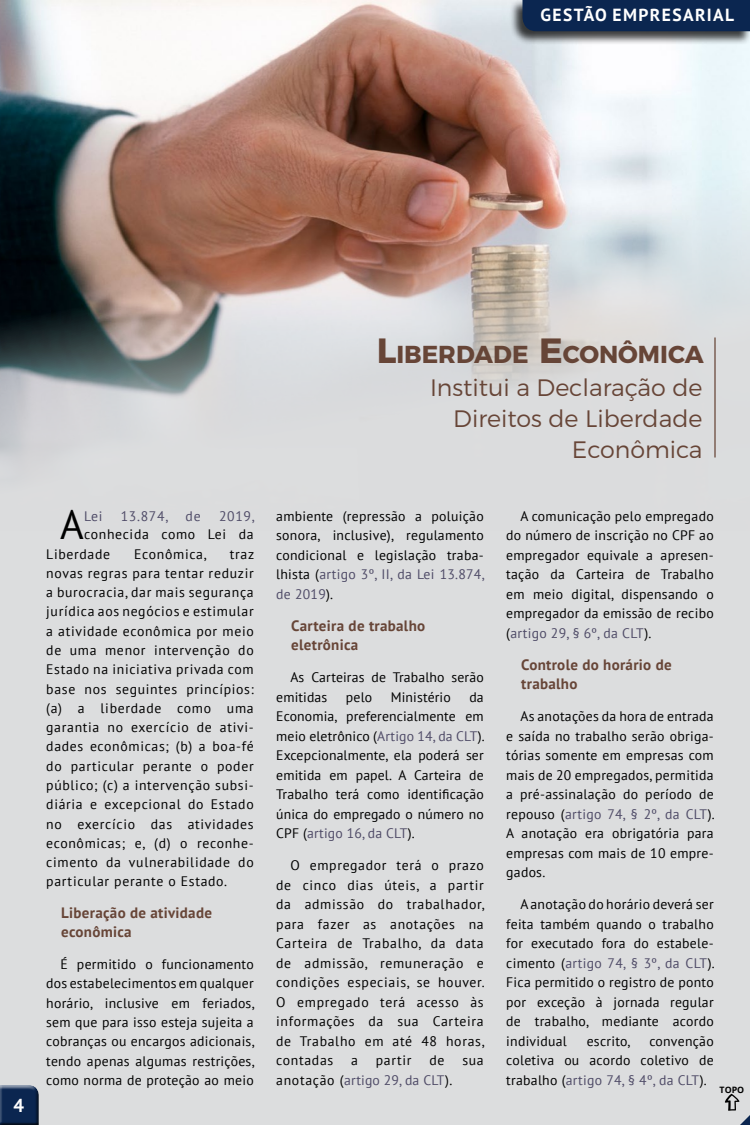
<style>
.page{position:relative;width:750px;height:1125px;background:#dcddde}
.page>*{position:absolute;margin:0;border:0;box-sizing:border-box;transform-origin:0 0}
.t1{font:40.5px "PT Sans";color:#000}
.t2{font:700 24.5px "Montserrat";color:#674537}
.t3{font:300 23.75px/31.2px "Montserrat";color:#674537;text-align:right}
.t4{font:700 18.75px "PT Sans";color:#fff}
.t5{font:700 17.5px "PT Sans";letter-spacing:.08em;color:#fff}
.t6{font:700 15px/19.5px "PT Sans";letter-spacing:.02em;color:#674537}
.t7{font:13.75px/19.5px "PT Sans";letter-spacing:.02em;color:#000;text-align:justify}
.t8{font:13.75px/19.2px "PT Sans";letter-spacing:.05em;color:#000}
.t9{font:13.75px "PT Sans";letter-spacing:.025em;color:#4f4b67}
.t10{font:13.75px "PT Sans";letter-spacing:.05em;color:#4f4b67}
.t11{font:700 8.75px "Open Sans";color:#000}
.s1{font-size:35px}
.s2{color:#664537}
.s3{font-size:35px;color:#664537}
.s4{color:#4f4b67}
.s5{color:#000}
</style>
<div class="page">
<img style="left:0;top:0;width:750px;height:462px">
<div style="left:510px;top:0;width:240px;height:45px;background:#000;opacity:.75"></div>
<div style="left:522px;top:0;width:228px;height:31px;background:#0b2650"></div>
<svg style="left:725px;top:1094px;width:25px;height:31px"></svg>
<div style="left:0;top:1081px;width:41px;height:44px;background:#fff;opacity:.75"></div>
<div style="left:0;top:1087px;width:43px;height:38px;background:#000;opacity:.75"></div>
<hr style="left:714px;top:338px;width:2px;height:120px;background:#674537">
<p class="t5" style="left:541px;top:3px;width:195px">GESTÃO EMPRESARIAL</p>
<h3 class="t4" style="left:13px;top:1093px;width:12px">4</h3>
<h1 class="t1" style="left:60px;top:499px;width:25px">A</h1>
<p class="t10" style="left:84px;top:507px;width:20px">Lei</p>
<p class="t10" style="left:121px;top:507px;width:49px">13.874,</p>
<p class="t10" style="left:186px;top:507px;width:17px">de</p>
<p class="t10" style="left:219px;top:507px;width:37px">2019,</p>
<p class="t8" style="left:46px;top:525px;width:209px;text-indent:38px">conhecida como Lei da<br>Liberdade</p>
<p class="t8" style="left:134px;top:544px;width:74px">Econômica,</p>
<p class="t7" style="left:46px;top:544px;width:209px;text-indent:184px">traz novas regras para tentar reduzir a burocracia, dar mais segurança jurídica aos negócios e estimular a atividade econômica por meio de uma menor intervenção do Estado na iniciativa privada com base nos seguintes princípios: (a) a liberdade como uma garantia no exercício de ativi&shy;dades econômicas; (b) a boa-fé do particular perante o poder público; (c) a intervenção subsi&shy;diária e excepcional do Estado no exercício das atividades econômicas; e, (d) o reconhe&shy;cimento da vulnerabilidade do particular perante o Estado.</p>
<p class="t6" style="left:61px;top:903px;width:152px">Liberação de atividade econômica</p>
<p class="t7" style="left:46px;top:954px;width:210px;text-indent:14px">É permitido o funcionamento dos estabelecimentos em qualquer horário, inclusive em feriados, sem que para isso esteja sujeita a cobranças ou encargos adicionais, tendo apenas algumas restrições, como norma de proteção ao meio</p>
<h2 class="t2" style="left:377px;top:334px;width:329px"><span class="s1">L</span>IBE<span class="s2">RDADE</span> <span class="s3">E</span><span class="s2">CON</span>ÔMICA</h2>
<h3 class="t3" style="left:430px;top:371px;width:274px">Institui a Declaração de<br>Direitos de Liberdade<br>Econômica</h3>
<p class="t7" style="left:276px;top:506px;width:210px">ambiente (repressão a poluição sonora, inclusive), regulamento condicional e legislação traba&shy;lhista (<span class="s4">artigo 3º, II, da Lei 13.874, de 2019</span>).</p>
<p class="t6" style="left:291px;top:616px;width:135px">Carteira de trabalho eletrônica</p>
<p class="t7" style="left:276px;top:667px;width:209px;text-indent:14px">As Carteiras de Trabalho serão emitidas</p>
<p class="t7" style="left:346px;top:687px;width:28px">pelo</p>
<p class="t7" style="left:391px;top:687px;width:62px">Ministério</p>
<p class="t7" style="left:276px;top:687px;width:210px;text-indent:193px">da Economia, preferencialmente em meio eletrônico (<span class="s4">Artigo 14, da CLT</span>).<br>Excepcionalmente, ela poderá ser emitida em papel. A Carteira de Trabalho terá como identificação única do empregado o número no CPF (<span class="s4">artigo 16, da CLT</span>).</p>
<p class="t7" style="left:276px;top:855px;width:210px;text-indent:14px">O empregador terá o prazo de cinco dias úteis, a partir da admissão do trabalhador, para fazer as anotações na Carteira de Trabalho, da data de admissão, remuneração e condições especiais, se houver.<br>O empregado terá acesso às informações da sua Carteira de Trabalho em até 48 horas, contadas</p>
<p class="t7" style="left:351px;top:1050px;width:8px">a</p>
<p class="t7" style="left:376px;top:1050px;width:37px">partir</p>
<p class="t7" style="left:429px;top:1050px;width:17px">de</p>
<p class="t7" style="left:462px;top:1050px;width:23px">sua</p>
<p class="t9" style="left:276px;top:1071px;width:178px"><span class="s5">anotação (</span>artigo 29, da CLT<span class="s5">).</span></p>
<p class="t7" style="left:506px;top:506px;width:209px;text-indent:14px">A comunicação pelo empregado do número de inscrição no CPF ao empregador equivale a apresen&shy;tação da Carteira de Trabalho em meio digital, dispensando o empregador da emissão de recibo (<span class="s4">artigo 29, § 6º, da CLT</span>).</p>
<p class="t6" style="left:521px;top:655px;width:152px">Controle do horário de trabalho</p>
<p class="t7" style="left:506px;top:706px;width:210px;text-indent:14px">As anotações da hora de entrada e saída no trabalho serão obriga&shy;tórias somente em empresas com mais de 20 empregados, permitida a pré-assinalação do período de repouso (<span class="s4">artigo 74, § 2º, da CLT</span>).<br>A anotação era obrigatória para empresas com mais de 10 empre&shy;gados.</p>
<p class="t7" style="left:506px;top:894px;width:210px;text-indent:14px">A anotação do horário deverá ser feita também quando o trabalho for executado fora do estabele&shy;cimento (<span class="s4">artigo 74, § 3º, da CLT</span>).<br>Fica permitido o registro de ponto por exceção à jornada regular de trabalho, mediante acordo individual</p>
<p class="t7" style="left:506px;top:1031px;width:209px;text-indent:143px">convenção coletiva ou acordo coletivo de trabalho (<span class="s4">artigo 74, § 4º, da CLT</span>).</p>
<p class="t7" style="left:587px;top:1031px;width:46px">escrito,</p>
<p class="t11" style="left:720px;top:1083px;width:26px">TOPO</p>
</div>
